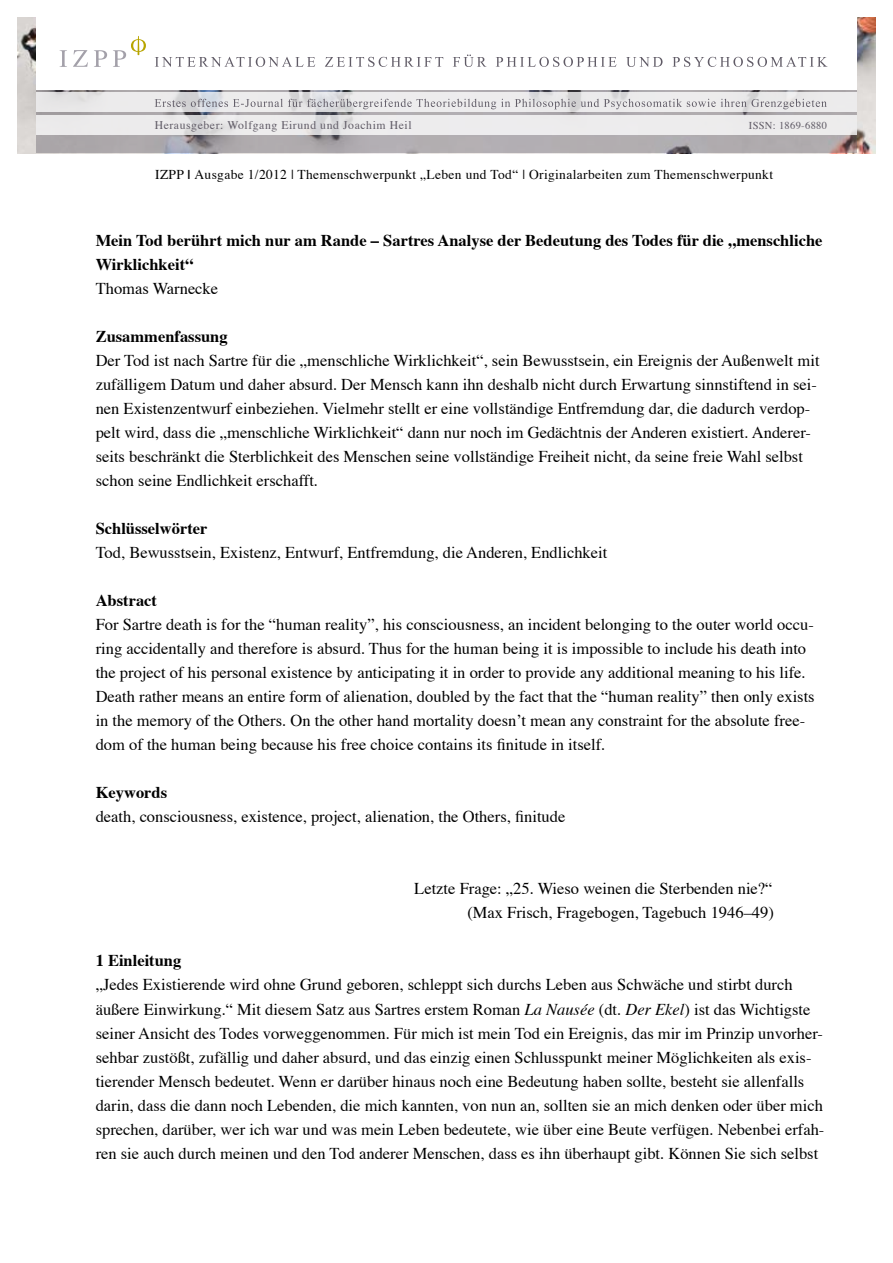
<style>
.page{position:relative;width:893px;height:1263px;background:#fff}
.page>*{position:absolute;margin:0;border:0;box-sizing:border-box;transform-origin:0 0}
.t1{font:16.5px/24px "Times";color:#000}
.t2{font:700 16.5px/24px "Times";color:#000}
.t3{font:13.5px "Times";letter-spacing:.025em;color:#000}
.t4{font:11.7px "Times";letter-spacing:.05em;color:#605b66}
.t5{font:10.5px "Times";letter-spacing:.03em;color:#605b66}
.s1{font-weight:700}
.s2{font-style:italic}
</style>
<div class="page">
<img style="left:17px;top:17px;width:859px;height:136px">
<svg style="left:36px;top:90px;width:821px;height:63px;background:#aeaaad"></svg>
<svg style="left:36px;top:115px;width:821px;height:19px;background:#eae9ea"></svg>
<svg style="left:36px;top:93px;width:821px;height:19px;background:#e8e7e8"></svg>
<div style="left:36px;top:13px;width:821px;height:77px;background:#fff"></div>
<svg style="left:155px;top:55px;width:673px;height:12px"></svg>
<svg style="left:155px;top:99px;width:672px;height:10px;background:#cfced1"></svg>
<svg style="left:60px;top:50px;width:7px;height:17px"></svg>
<svg style="left:73px;top:50px;width:15px;height:17px"></svg>
<svg style="left:94px;top:50px;width:13px;height:17px"></svg>
<svg style="left:113px;top:36px;width:33px;height:31px"></svg>
<p class="t4" style="left:155px;top:114px;width:258px">Herausgeber: Wolfgang Eirund und Joachim Heil</p>
<p class="t5" style="left:749px;top:115px;width:80px">ISSN: 1869-6880</p>
<p class="t3" style="left:155px;top:161px;width:619px">IZPP <span class="s1">|</span> Ausgabe 1/2012 | Themenschwerpunkt „Leben und Tod“ | Originalarbeiten zum Themenschwerpunkt</p>
<p class="t2" style="left:96px;top:227px;width:728px">Mein Tod berührt mich nur am Rande – Sartres Analyse der Bedeutung des Todes für die „menschliche<br>Wirklichkeit“</p>
<p class="t1" style="left:96px;top:275px;width:124px">Thomas Warnecke</p>
<p class="t2" style="left:96px;top:323px;width:134px">Zusammenfassung</p>
<p class="t1" style="left:96px;top:347px;width:725px">Der Tod ist nach Sartre für die „menschliche Wirklichkeit“, sein Bewusstsein, ein Ereignis der Außenwelt mit zufälligem Datum und daher absurd. Der Mensch kann ihn deshalb nicht durch Erwartung sinnstiftend in sei&shy;nen Existenzentwurf einbeziehen. Vielmehr stellt er eine vollständige Entfremdung dar, die dadurch verdop&shy;pelt wird, dass die „menschliche Wirklichkeit“ dann nur noch im Gedächtnis der Anderen existiert. Anderer&shy;seits beschränkt die Sterblichkeit des Menschen seine vollständige Freiheit nicht, da seine freie Wahl selbst schon seine Endlichkeit erschafft.</p>
<p class="t2" style="left:96px;top:515px;width:113px">Schlüsselwörter</p>
<p class="t1" style="left:96px;top:539px;width:513px">Tod, Bewusstsein, Existenz, Entwurf, Entfremdung, die Anderen, Endlichkeit</p>
<p class="t2" style="left:96px;top:587px;width:63px">Abstract</p>
<p class="t1" style="left:96px;top:611px;width:720px">For Sartre death is for the “human reality”, his consciousness, an incident belonging to the outer world occu&shy;ring accidentally and therefore is absurd. Thus for the human being it is impossible to include his death into the project of his personal existence by anticipating it in order to provide any additional meaning to his life.<br>Death rather means an entire form of alienation, doubled by the fact that the “human reality” then only exists in the memory of the Others. On the other hand mortality doesn’t mean any constraint for the absolute free&shy;dom of the human being because his free choice contains its finitude in itself.</p>
<p class="t2" style="left:96px;top:779px;width:73px">Keywords</p>
<p class="t1" style="left:96px;top:803px;width:471px">death, consciousness, existence, project, alienation, the Others, finitude</p>
<p class="t1" style="left:414px;top:875px;width:361px;text-align:right">Letzte Frage: „25. Wieso weinen die Sterbenden nie?“ (Max Frisch, Fragebogen, Tagebuch 1946–49)</p>
<p class="t2" style="left:96px;top:947px;width:87px">1 Einleitung</p>
<p class="t1" style="left:96px;top:971px;width:730px">„Jedes Existierende wird ohne Grund geboren, schleppt sich durchs Leben aus Schwäche und stirbt durch äußere Einwirkung.“ Mit diesem Satz aus Sartres erstem Roman <span class="s2">La Nausée</span> (dt. <span class="s2">Der Ekel</span>) ist das Wichtigste seiner Ansicht des Todes vorweggenommen. Für mich ist mein Tod ein Ereignis, das mir im Prinzip unvorher&shy;sehbar zustößt, zufällig und daher absurd, und das einzig einen Schlusspunkt meiner Möglichkeiten als exis&shy;tierender Mensch bedeutet. Wenn er darüber hinaus noch eine Bedeutung haben sollte, besteht sie allenfalls darin, dass die dann noch Lebenden, die mich kannten, von nun an, sollten sie an mich denken oder über mich sprechen, darüber, wer ich war und was mein Leben bedeutete, wie über eine Beute verfügen. Nebenbei erfah&shy;ren sie auch durch meinen und den Tod anderer Menschen, dass es ihn überhaupt gibt. Können Sie sich selbst</p>
</div>
